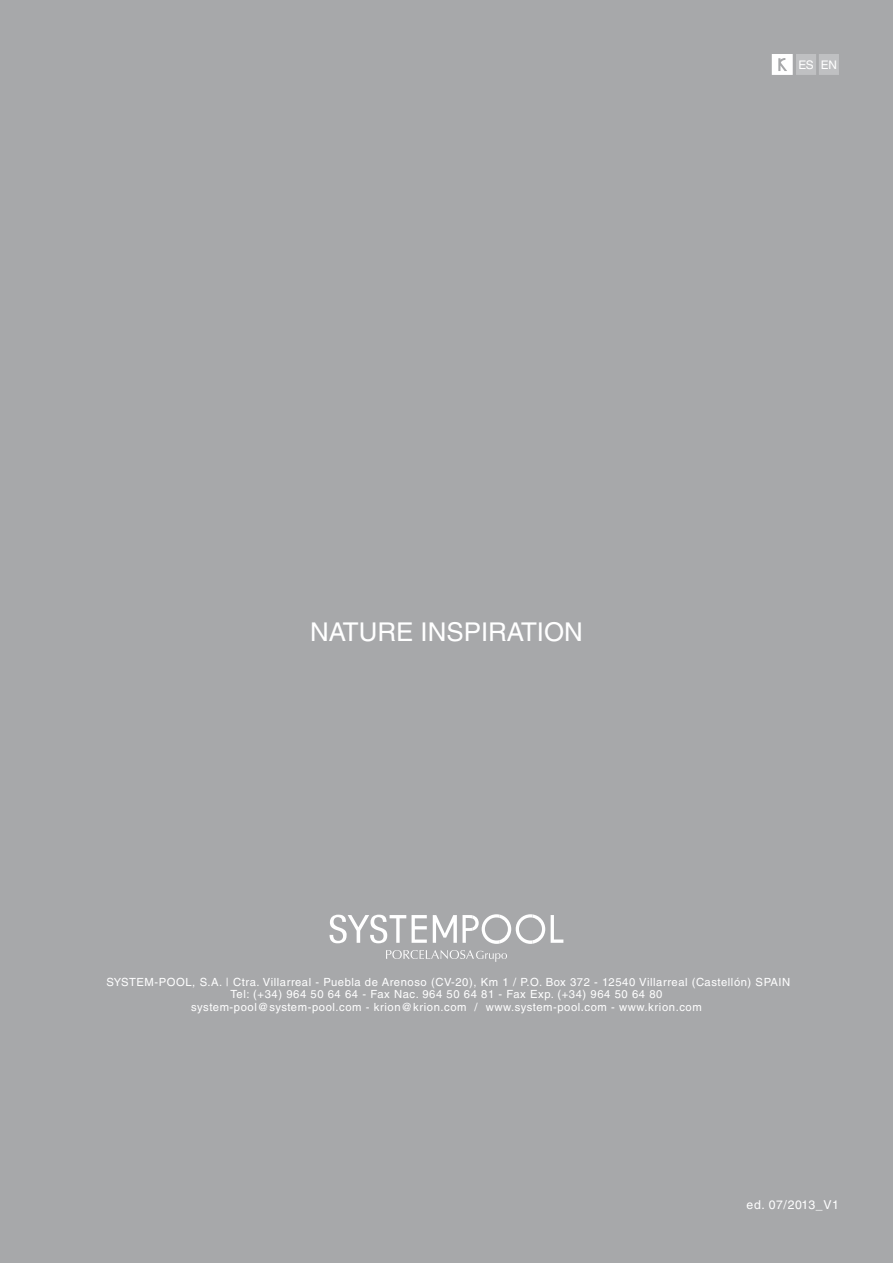
<style>
.page{position:relative;width:893px;height:1263px;background:#a7a8aa}
.page>*{position:absolute;margin:0;border:0;box-sizing:border-box;transform-origin:0 0}
.t1{font:25.8px "Helvetica LT Std";color:#fff}
.t2{font:12.3px "Helvetica LT Std";letter-spacing:.05em;color:#fff}
.t3{font:11.85px "Helvetica LT Std";color:#fff}
.t4{font:11.25px/12.3px "Helvetica LT Std";letter-spacing:.05em;color:#fff;text-align:center}
</style>
<div class="page">
<svg style="left:551px;top:915px;width:12px;height:28px"></svg>
<svg style="left:463px;top:914px;width:82px;height:30px"></svg>
<svg style="left:412px;top:915px;width:15px;height:28px"></svg>
<svg style="left:433px;top:915px;width:24px;height:28px"></svg>
<svg style="left:330px;top:915px;width:76px;height:28px"></svg>
<svg style="left:386px;top:950px;width:121px;height:12px"></svg>
<svg style="left:772px;top:54px;width:67px;height:21px"></svg>
<p class="t3" style="left:798px;top:58px;width:40px">ES EN</p>
<h1 class="t1" style="left:310px;top:617px;width:274px">NATURE INSPIRATION</h1>
<p class="t4" style="left:106px;top:976px;width:685px">SYSTEM-POOL, S.A. | Ctra. Villarreal - Puebla de Arenoso (CV-20), Km 1 / P.O. Box 372 - 12540 Villarreal (Castellón) SPAIN<br>Tel: (+34) 964 50 64 64 - Fax Nac. 964 50 64 81 - Fax Exp. (+34) 964 50 64 80<br>system-pool@system-pool.com - krion@krion.com / www.system-pool.com - www.krion.com</p>
<p class="t2" style="left:747px;top:1197px;width:94px">ed. 07/2013_V1</p>
</div>
